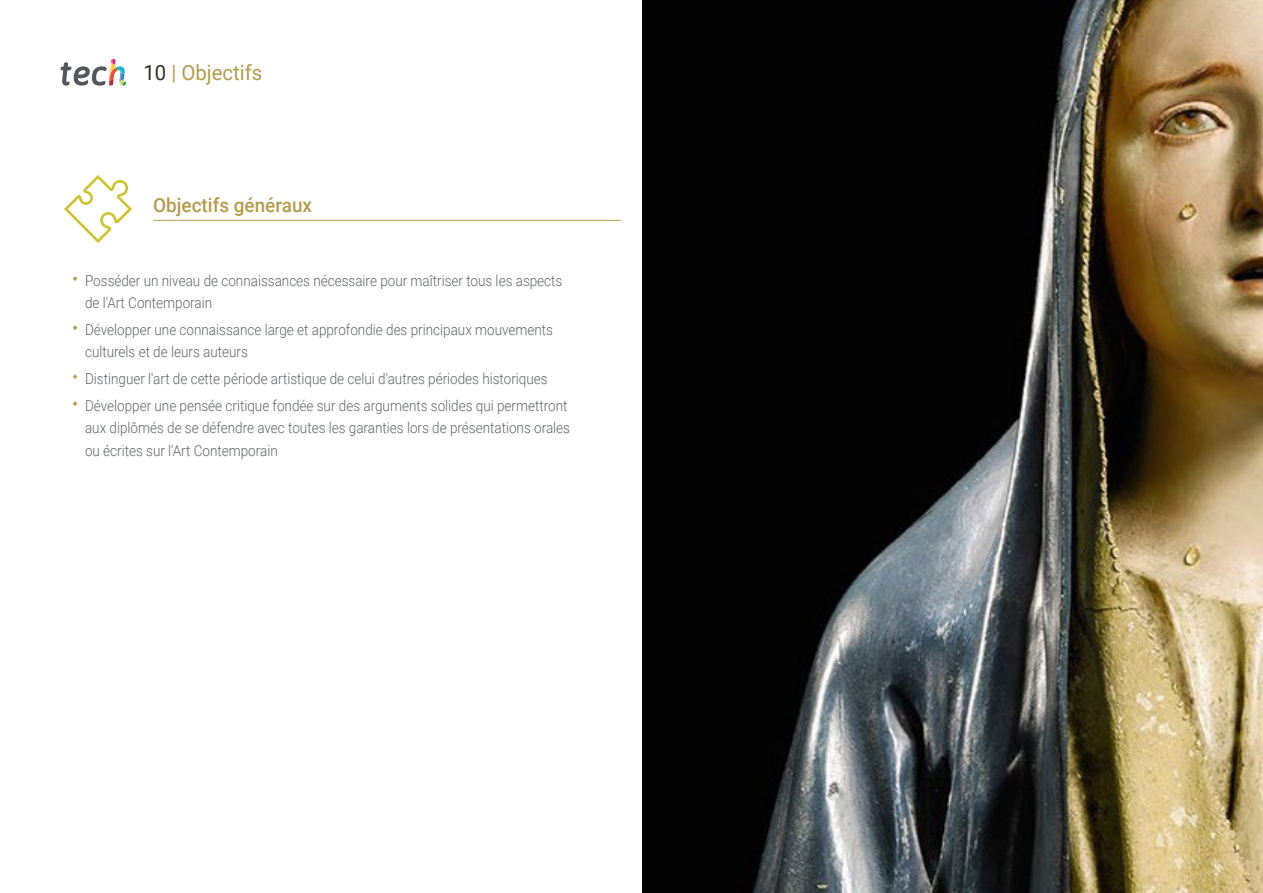
<style>
.page{position:relative;width:1263px;height:893px;background:#fff}
.page>*{position:absolute;margin:0;border:0;box-sizing:border-box;transform-origin:0 0}
.t1{font:21px "Roboto";color:#b49c4b}
.t2{font:500 19.5px "Roboto";color:#b49c4b}
.t3{font:300 15px/22.5px "Roboto";color:#61646a;scale:.9 1}
.s1{color:#312e20}
</style>
<div class="page">
<hr style="left:153px;top:220px;width:468px;height:1px;background:#b49c4b">
<svg style="left:64px;top:175px;width:68px;height:68px"></svg>
<img style="left:642px;top:0;width:621px;height:893px">
<svg style="left:61px;top:59px;width:65px;height:27px"></svg>
<h1 class="t1" style="left:144px;top:57px;width:120px"><span class="s1">10</span> | Objectifs</h1>
<h2 class="t2" style="left:153px;top:191px;width:160px">Objectifs généraux</h2>
<p class="t3" style="left:85px;top:268px;width:532px">Posséder un niveau de connaissances nécessaire pour maîtriser tous les aspects de l'Art Contemporain</p>
<p class="t3" style="left:85px;top:318px;width:521px">Développer une connaissance large et approfondie des principaux mouvements culturels et de leurs auteurs</p>
<p class="t3" style="left:85px;top:365px;width:537px;line-height:26.7px">Distinguer l'art de cette période artistique de celui d'autres périodes historiques<br>Développer une pensée critique fondée sur des arguments solides qui permettront</p>
<p class="t3" style="left:85px;top:416px;width:540px">aux diplômés de se défendre avec toutes les garanties lors de présentations orales ou écrites sur l'Art Contemporain</p>
</div>
